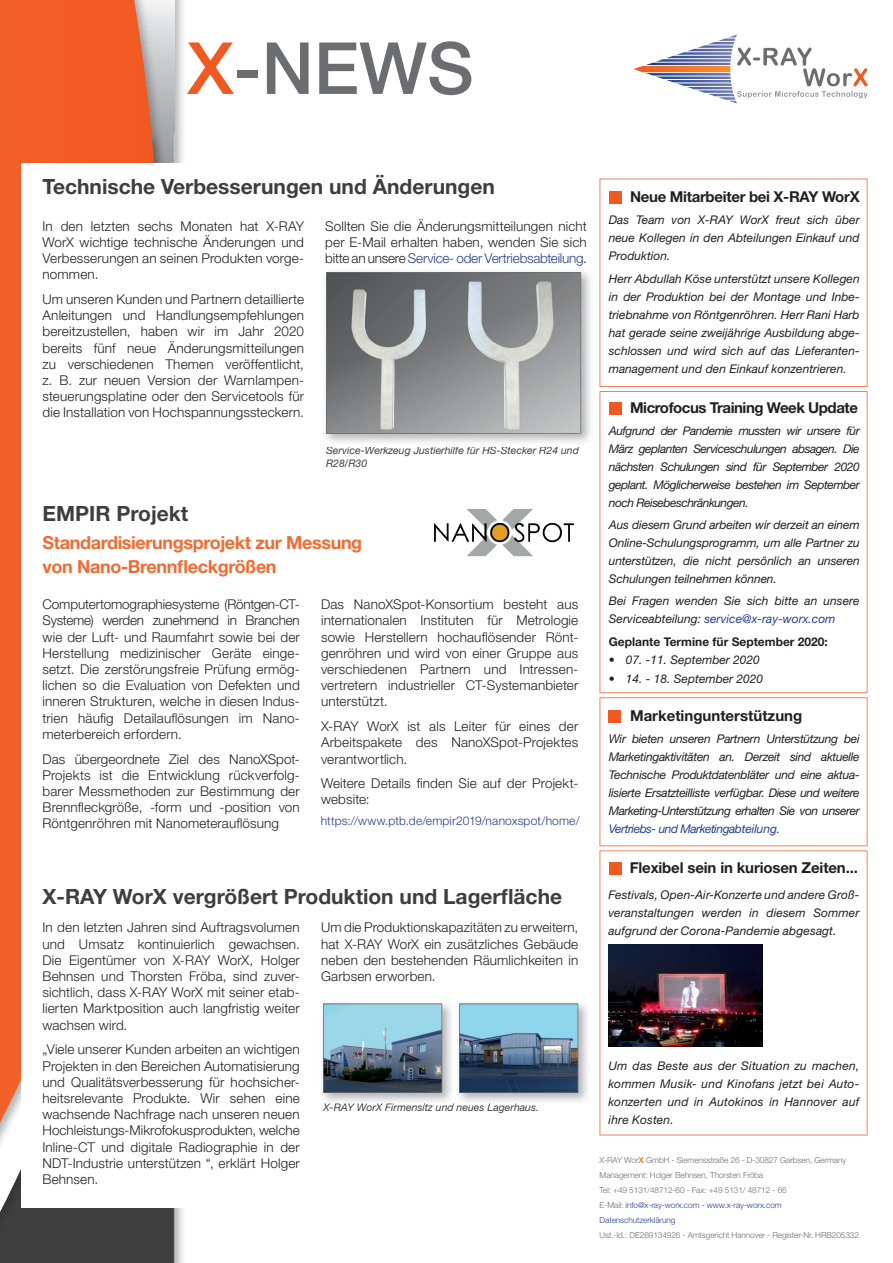
<style>
.page{position:relative;width:893px;height:1263px;background:#fff}
.page>*{position:absolute;margin:0;border:0;box-sizing:border-box;transform-origin:0 0}
.t1{font:500 72px "Helvetica Neue LT Std";color:#6c6d70}
.t2{font:700 21px "Helvetica Neue LT Std";color:#3e3e3f}
.t3{font:700 18px/24px "Helvetica Neue LT Std";letter-spacing:-.02em;color:#f26a30}
.t4{font:700 15px "Helvetica Neue LT Std";letter-spacing:-.015em;color:#231f20}
.t5{font:300 13.5px/16.2px "Helvetica Neue LT Std";letter-spacing:.01em;color:#231f20;text-align:justify}
.t6{font:italic 12px/18px "Helvetica Neue LT Std";color:#231f20;text-align:justify}
.t7{font:300 12px "Helvetica Neue LT Std";letter-spacing:.015em;color:#253f8e}
.t8{font:italic 12px "Helvetica Neue LT Std";letter-spacing:-.04em;color:#253f8e}
.t9{font:700 12px "Helvetica Neue LT Std";color:#231f20}
.t10{font:italic 10.5px/12.6px "Helvetica Neue LT Std";color:#3e3e3f}
.t11{font:300 8.25px/15px "Helvetica Neue LT Std";letter-spacing:-.01em;color:#6c6d70}
.s1{color:#f15921}
.s2{color:#253f8e}
.s3{font-weight:700;color:#f58220}
</style>
<div class="page">
<svg style="left:174px;top:3px;width:1px;height:129px"></svg>
<img style="left:174px;top:132px;width:4px;height:1131px">
<svg style="left:0;top:136px;width:166px;height:1127px;background:#585859"></svg>
<svg style="left:0;top:0;width:162px;height:1122px;background:#ee6530"></svg>
<div style="left:21px;top:164px;width:872px;height:1044px;background:#fff"></div>
<img style="left:645px;top:35px;width:92px;height:69px">
<img style="left:634px;top:66px;width:96px;height:6px">
<svg style="left:737px;top:48px;width:130px;height:50px"></svg>
<svg style="left:600px;top:179px;width:267px;height:208px"></svg>
<svg style="left:600px;top:391px;width:267px;height:302px"></svg>
<svg style="left:600px;top:850px;width:267px;height:285px"></svg>
<svg style="left:600px;top:697px;width:267px;height:149px"></svg>
<img style="left:609px;top:944px;width:154px;height:102px">
<div style="left:609px;top:402px;width:13px;height:12px;background:#f15921"></div>
<div style="left:608px;top:710px;width:13px;height:13px;background:#f15921"></div>
<div style="left:609px;top:191px;width:13px;height:13px;background:#f15921"></div>
<div style="left:609px;top:862px;width:13px;height:13px;background:#f15921"></div>
<img style="left:325px;top:271px;width:266px;height:172px">
<svg style="left:326px;top:272px;width:255px;height:162px;background:#8f9192"></svg>
<img style="left:322px;top:1003px;width:266px;height:99px">
<img style="left:324px;top:1103px;width:130px;height:2px">
<img style="left:323px;top:1003px;width:119px;height:90px">
<svg style="left:459px;top:1003px;width:119px;height:90px;background:#5e849c"></svg>
<img style="left:434px;top:508px;width:140px;height:49px">
<h1 class="t1" style="left:187px;top:25px;width:288px"><span class="s1">X</span>-NEWS</h1>
<h2 class="t2" style="left:43px;top:173px;width:454px">Technische Verbesserungen und Änderungen</h2>
<p class="t5" style="left:43px;top:218px;width:263px">In den letzten sechs Monaten hat X-RAY WorX wichtige technische Änderungen und Verbesserungen an seinen Produkten vorge&shy;nommen.</p>
<p class="t5" style="left:43px;top:291px;width:263px">Um unseren Kunden und Partnern detaillierte Anleitungen und Handlungsempfehlungen bereitzustellen, haben wir im Jahr 2020 bereits fünf neue Änderungsmitteilungen zu verschiedenen Themen veröffentlicht, z. B. zur neuen Version der Warnlampen&shy;steuerungsplatine oder den Servicetools für die Installation von Hochspannungssteckern.</p>
<p class="t5" style="left:325px;top:218px;width:263px">Sollten Sie die Änderungsmitteilungen nicht per E-Mail erhalten haben, wenden Sie sich bitte an unsere <span class="s2">Service- oder Vertriebsabteilung</span>.</p>
<p class="t10" style="left:326px;top:444px;width:254px">Service-Werkzeug Justierhilfe für HS-Stecker R24 und<br>R28/R30</p>
<h2 class="t2" style="left:43px;top:501px;width:147px">EMPIR Projekt</h2>
<h3 class="t3" style="left:43px;top:530px;width:321px">Standardisierungsprojekt zur Messung von Nano-Brennfleckgrößen</h3>
<p class="t5" style="left:43px;top:596px;width:259px">Computertomographiesysteme (Röntgen-CT-Systeme) werden zunehmend in Branchen wie der Luft- und Raumfahrt sowie bei der Herstellung medizinischer Geräte einge&shy;setzt. Die zerstörungsfreie Prüfung ermög&shy;lichen so die Evaluation von Defekten und inneren Strukturen, welche in diesen Indus&shy;trien häufig Detailauflösungen im Nano&shy;meterbereich erfordern.</p>
<p class="t5" style="left:43px;top:750px;width:259px">Das übergeordnete Ziel des NanoXSpot-Projekts ist die Entwicklung rückverfolg&shy;barer Messmethoden zur Bestimmung der Brennfleckgröße, -form und -position von Röntgenröhren mit Nanometerauflösung</p>
<p class="t5" style="left:321px;top:596px;width:259px">Das NanoXSpot-Konsortium besteht aus internationalen Instituten für Metrologie sowie Herstellern hochauflösender Rönt&shy;genröhren und wird von einer Gruppe aus verschiedenen Partnern und Intressen&shy;vertretern industrieller CT-Systemanbieter unterstützt.</p>
<p class="t5" style="left:321px;top:718px;width:259px">X-RAY WorX ist als Leiter für eines der Arbeitspakete des NanoXSpot-Projektes verantwortlich.</p>
<p class="t5" style="left:321px;top:775px;width:259px">Weitere Details finden Sie auf der Projekt&shy;website:</p>
<p class="t7" style="left:321px;top:813px;width:260px">https://www.ptb.de/empir2019/nanoxspot/home/</p>
<h2 class="t2" style="left:43px;top:883px;width:521px">X-RAY WorX vergrößert Produktion und Lagerfläche</h2>
<p class="t5" style="left:43px;top:919px;width:259px">In den letzten Jahren sind Auftragsvolumen und Umsatz kontinuierlich gewachsen.<br>Die Eigentümer von X-RAY WorX, Holger Behnsen und Thorsten Fröba, sind zuver&shy;sichtlich, dass X-RAY WorX mit seiner etab&shy;lierten Marktposition auch langfristig weiter wachsen wird.</p>
<p class="t5" style="left:43px;top:1041px;width:259px">„Viele unserer Kunden arbeiten an wichtigen Projekten in den Bereichen Automatisierung und Qualitätsverbesserung für hochsicher&shy;heitsrelevante Produkte. Wir sehen eine wachsende Nachfrage nach unseren neuen Hochleistungs-Mikrofokusprodukten, welche Inline-CT und digitale Radiographie in der NDT-Industrie unterstützen “, erklärt Holger Behnsen.</p>
<p class="t5" style="left:321px;top:919px;width:259px">Um die Produktionskapazitäten zu erweitern, hat X-RAY WorX ein zusätzliches Gebäude neben den bestehenden Räumlichkeiten in Garbsen erworben.</p>
<p class="t10" style="left:323px;top:1101px;width:217px">X-RAY WorX Firmensitz und neues Lagerhaus.</p>
<p class="t4" style="left:630px;top:187px;width:231px">Neue Mitarbeiter bei X-RAY WorX</p>
<p class="t6" style="left:609px;top:211px;width:252px">Das Team von X-RAY WorX freut sich über neue Kollegen in den Abteilungen Einkauf und Produktion.</p>
<p class="t6" style="left:609px;top:269px;width:252px">Herr Abdullah Köse unterstützt unsere Kollegen in der Produktion bei der Montage und Inbe&shy;triebnahme von Röntgenröhren. Herr Rani Harb hat gerade seine zweijährige Ausbildung abge&shy;schlossen und wird sich auf das Lieferanten&shy;management und den Einkauf konzentrieren.</p>
<p class="t4" style="left:630px;top:398px;width:229px">Microfocus Training Week Update</p>
<p class="t6" style="left:609px;top:421px;width:252px">Aufgrund der Pandemie mussten wir unsere für März geplanten Serviceschulungen absagen. Die nächsten Schulungen sind für September 2020 geplant. Möglicherweise bestehen im September noch Reisebeschränkungen.</p>
<p class="t6" style="left:609px;top:516px;width:252px">Aus diesem Grund arbeiten wir derzeit an einem Online-Schulungsprogramm, um alle Partner zu unterstützen, die nicht persönlich an unseren Schulungen teilnehmen können.</p>
<p class="t6" style="left:609px;top:592px;width:252px">Bei Fragen wenden Sie sich bitte an unsere<br>Serviceabteilung: <span class="s2">service@x-ray-worx.com</span></p>
<p class="t9" style="left:609px;top:634px;width:221px">Geplante Termine für September 2020:</p>
<p class="t6" style="left:609px;top:651px;width:153px">• 07. -11. September 2020</p>
<p class="t6" style="left:609px;top:669px;width:156px">• 14. - 18. September 2020</p>
<p class="t4" style="left:630px;top:706px;width:174px">Marketingunterstützung</p>
<p class="t6" style="left:609px;top:730px;width:252px">Wir bieten unseren Partnern Unterstützung bei Marketingaktivitäten an. Derzeit sind aktuelle Technische Produktdatenbläter und eine aktua&shy;lisierte Ersatzteilliste verfügbar. Diese und weitere Marketing-Unterstützung erhalten Sie von unserer</p>
<p class="t8" style="left:609px;top:822px;width:173px">Vertriebs- und Marketingabteilung.</p>
<p class="t4" style="left:630px;top:858px;width:230px">Flexibel sein in kuriosen Zeiten...</p>
<p class="t6" style="left:608px;top:886px;width:252px">Festivals, Open-Air-Konzerte und andere Groß&shy;veranstaltungen werden in diesem Sommer aufgrund der Corona-Pandemie abgesagt.</p>
<p class="t6" style="left:608px;top:1056px;width:252px">Um das Beste aus der Situation zu machen, kommen Musik- und Kinofans jetzt bei Auto&shy;konzerten und in Autokinos in Hannover auf ihre Kosten.</p>
<p class="t11" style="left:600px;top:1152px;width:248px">X-RAY Wor<span class="s3">X</span> GmbH - Siemensstraße 26 - D-30827 Garbsen, Germany Management: Holger Behnsen, Thorsten Fröba<br>Tel: +49 5131/48712-60 - Fax: +49 5131/ 48712 - 66<br>E-Mail: <span class="s2">info@x-ray-worx.com - www.x-ray-worx.com Datenschutzerklärung</span></p>
<p class="t11" style="left:600px;top:1227px;width:261px">Ust.-Id.: DE269134926 - Amtsgericht Hannover - Register-Nr. HRB205332</p>
</div>
